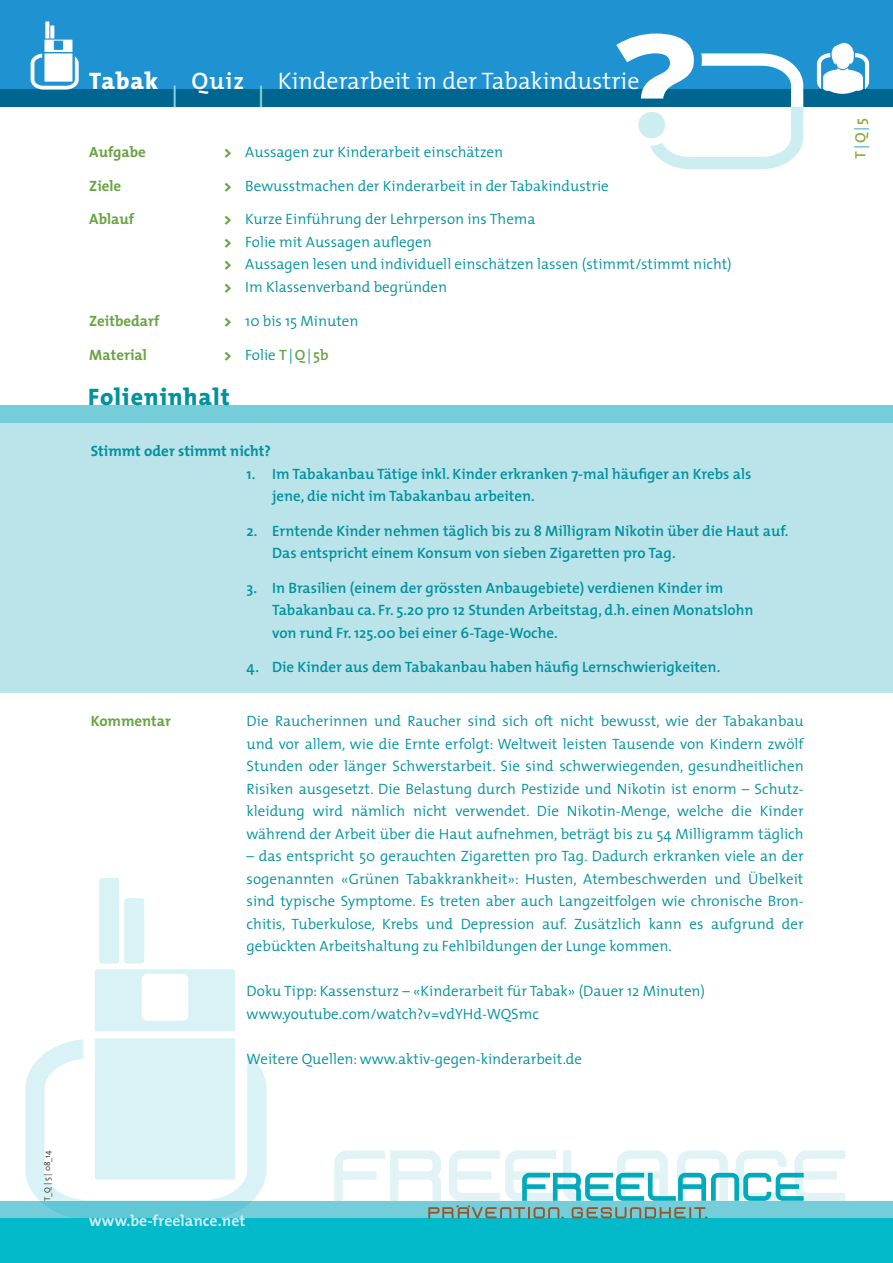
<style>
.page{position:relative;width:893px;height:1263px;background:#fff}
.page>*{position:absolute;margin:0;border:0;box-sizing:border-box;transform-origin:0 0}
.t1{font:300 24px "The Mix";color:#fff}
.t2{font:800 24px "The Mix";letter-spacing:.045em;color:#00929e}
.t3{font:800 24px "The Mix";letter-spacing:.045em;color:#fff}
.t4{font:600 24px "The Mix";color:#fff}
.t5{font:600 21.9px "The Mix";color:#92d6de}
.t6{font:700 15.75px "The Mix";color:#ceebef}
.t7{font:300 15px/22.5px "The Mix";color:#00929e}
.t8{font:600 15px/22.5px "The Mix";color:#00929e}
.t9{font:700 15px "The Mix";color:#69a443}
.t10{font:700 15px "The Mix";color:#00929e}
.t11{font:600 15px "The Mix";color:#90a83d}
.t12{font:300 8.25px "The Mix";color:#231f20}
.s1{font-weight:800;color:#69a443}
.s2{font-weight:600;color:#69a443}
.s3{font-weight:300;color:#00929e}
</style>
<div class="page">
<div style="left:0;top:1201px;width:893px;height:17px;background:#74cdd9"></div>
<div style="left:0;top:1218px;width:893px;height:45px;background:#03baca"></div>
<div style="left:0;top:0;width:893px;height:89px;background:#1f92d1"></div>
<div style="left:0;top:89px;width:893px;height:18px;background:#01668f"></div>
<svg style="left:334px;top:1150px;width:511px;height:68px"></svg>
<svg style="left:31px;top:21px;width:48px;height:69px"></svg>
<svg style="left:817px;top:43px;width:52px;height:51px"></svg>
<svg style="left:616px;top:34px;width:187px;height:135px"></svg>
<svg style="left:25px;top:878px;width:241px;height:340px"></svg>
<div style="left:0;top:414px;width:893px;height:279px;background:#bbe3ea"></div>
<div style="left:0;top:405px;width:893px;height:18px;background:#74cdd9"></div>
<p class="t12" style="left:41px;top:1201px;width:52px;rotate:-90deg">T_Q | 5 | 08_14</p>
<h1 class="t3" style="left:89px;top:61px;width:70px">Tabak</h1>
<h2 class="t5" style="left:172px;top:76px;width:8px">|</h2>
<h1 class="t4" style="left:192px;top:61px;width:54px">Quiz</h1>
<h2 class="t5" style="left:258px;top:76px;width:8px">|</h2>
<h1 class="t1" style="left:278px;top:61px;width:363px">Kinderarbeit in der Tabakindustrie</h1>
<p class="t9" style="left:89px;top:139px;width:58px">Aufgabe</p>
<p class="t7" style="left:224px;top:140px;width:280px"><span class="s1">&gt;</span> Aussagen zur Kinderarbeit einschätzen</p>
<p class="t9" style="left:89px;top:173px;width:34px">Ziele</p>
<p class="t7" style="left:224px;top:174px;width:386px"><span class="s1">&gt;</span> Bewusstmachen der Kinderarbeit in der Tabakindustrie</p>
<p class="t9" style="left:89px;top:207px;width:46px">Ablauf</p>
<p class="t7" style="left:224px;top:208px;width:509px"><span class="s1">&gt;</span> Kurze Einführung der Lehrperson ins Thema<br><span class="s1">&gt;</span> Folie mit Aussagen auflegen<br><span class="s1">&gt;</span> Aussagen lesen und individuell einschätzen lassen (stimmt/stimmt nicht) <span class="s1">&gt;</span> Im Klassenverband begründen</p>
<p class="t9" style="left:89px;top:308px;width:72px">Zeitbedarf</p>
<p class="t7" style="left:224px;top:309px;width:136px"><span class="s1">&gt;</span> 10 bis 15 Minuten</p>
<p class="t9" style="left:89px;top:342px;width:59px">Material</p>
<p class="t7" style="left:224px;top:343px;width:106px"><span class="s1">&gt;</span> Folie <span class="s2">T</span> | <span class="s2">Q</span> | <span class="s2">5b</span></p>
<h1 class="t2" style="left:88px;top:377px;width:143px">Folieninhalt</h1>
<p class="t10" style="left:91px;top:439px;width:182px">Stimmt oder stimmt nicht?</p>
<p class="t9" style="left:91px;top:709px;width:82px">Kommentar</p>
<p class="t8" style="left:272px;top:462px;width:481px;text-indent:-26px">1. Im Tabakanbau Tätige inkl. Kinder erkranken 7-mal häufiger an Krebs als jene, die nicht im Tabakanbau arbeiten.</p>
<p class="t8" style="left:272px;top:519px;width:518px;text-indent:-26px">2. Erntende Kinder nehmen täglich bis zu 8 Milligram Nikotin über die Haut auf.<br>Das entspricht einem Konsum von sieben Zigaretten pro Tag.</p>
<p class="t8" style="left:272px;top:576px;width:483px;text-indent:-26px">3. In Brasilien (einem der grössten Anbaugebiete) verdienen Kinder im<br>Tabakanbau ca. Fr. 5.20 pro 12 Stunden Arbeitstag, d.h. einen Monatslohn von rund Fr. 125.00 bei einer 6-Tage-Woche.</p>
<p class="t8" style="left:247px;top:655px;width:475px">4. Die Kinder aus dem Tabakanbau haben häufig Lernschwierigkeiten.</p>
<p class="t7" style="left:247px;top:709px;width:559px;text-align:justify">Die Raucherinnen und Raucher sind sich oft nicht bewusst, wie der Tabakanbau und vor allem, wie die Ernte erfolgt: Weltweit leisten Tausende von Kindern zwölf Stunden oder länger Schwerstarbeit. Sie sind schwerwiegenden, gesundheitlichen Risiken ausgesetzt. Die Belastung durch Pestizide und Nikotin ist enorm – Schutz&shy;kleidung wird nämlich nicht verwendet. Die Nikotin-Menge, welche die Kinder während der Arbeit über die Haut aufnehmen, beträgt bis zu 54 Milligramm täglich</p>
<p class="t7" style="left:247px;top:844px;width:559px;text-align:justify">– das entspricht 50 gerauchten Zigaretten pro Tag. Dadurch erkranken viele an der sogenannten «Grünen Tabakkrankheit»: Husten, Atembeschwerden und Übelkeit sind typische Symptome. Es treten aber auch Langzeitfolgen wie chronische Bron&shy;chitis, Tuberkulose, Krebs und Depression auf. Zusätzlich kann es aufgrund der gebückten Arbeitshaltung zu Fehlbildungen der Lunge kommen.</p>
<p class="t7" style="left:247px;top:979px;width:460px">Doku Tipp: Kassensturz – «Kinderarbeit für Tabak» (Dauer 12 Minuten) www.youtube.com/watch?v=vdYHd-WQSmc</p>
<p class="t7" style="left:247px;top:1047px;width:337px">Weitere Quellen: www.aktiv-gegen-kinderarbeit.de</p>
<p class="t6" style="left:89px;top:1207px;width:158px">www.be-freelance.net</p>
<p class="t11" style="left:848px;top:159px;width:43px;rotate:-90deg">T <span class="s3">|</span>Q<span class="s3">|</span>5</p>
</div>
